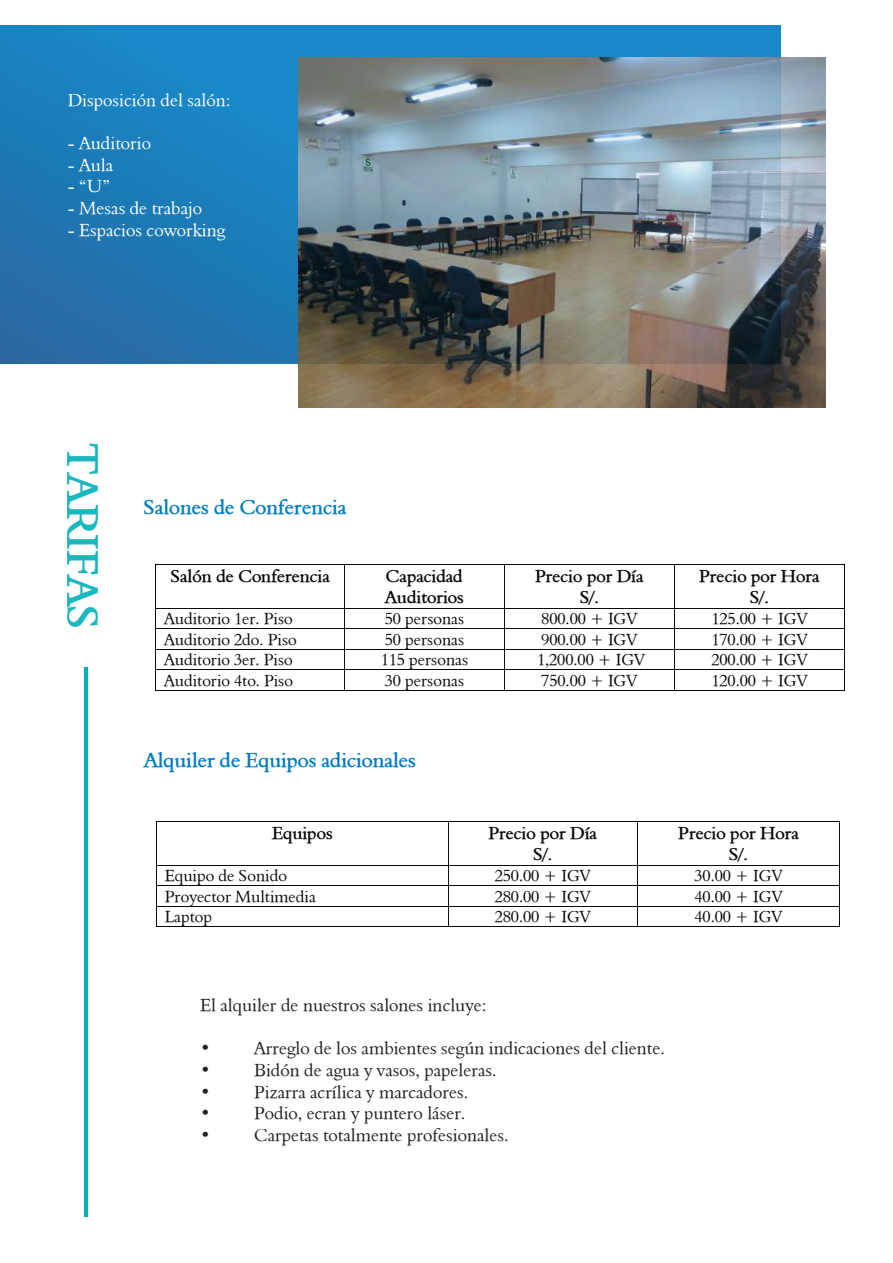
<style>
.page{position:relative;width:893px;height:1263px;background:#fff}
.page>*{position:absolute;margin:0;border:0;box-sizing:border-box;transform-origin:0 0}
.t1{font:700 45px "Nadine 2";color:#00afb7}
.t2{font:700 21px "Nadine 2";color:#007cc2}
.t3{font:18px "Nadine 2 Normal";color:#231f20}
.t4{font:700 18px/21.6px "Nadine 2";color:#0c090d;text-align:center}
.t5{font:18px "Nadine 2 Normal";color:#fff}
.t6{font:16.5px "Nadine 2 Normal";color:#0c090d}
</style>
<div class="page">
<div style="left:0;top:26px;width:780px;height:338px;background:linear-gradient(to bottom,#1789c9,#246da6)"></div>
<hr style="left:84px;top:667px;width:3px;height:550px;background:#00afb7">
<hr style="left:156px;top:564px;width:188px;height:1px;background:#0c090d">
<hr style="left:345px;top:564px;width:159px;height:1px;background:#0c090d">
<hr style="left:505px;top:564px;width:169px;height:1px;background:#0c090d">
<hr style="left:675px;top:564px;width:169px;height:1px;background:#0c090d">
<hr style="left:156px;top:564px;width:1px;height:44px;background:#0c090d">
<hr style="left:344px;top:564px;width:1px;height:44px;background:#0c090d">
<hr style="left:504px;top:564px;width:1px;height:44px;background:#0c090d">
<hr style="left:674px;top:564px;width:1px;height:44px;background:#0c090d">
<hr style="left:844px;top:564px;width:1px;height:44px;background:#0c090d">
<hr style="left:156px;top:608px;width:188px;height:1px;background:#0c090d">
<hr style="left:345px;top:608px;width:159px;height:1px;background:#0c090d">
<hr style="left:505px;top:608px;width:169px;height:1px;background:#0c090d">
<hr style="left:675px;top:608px;width:169px;height:1px;background:#0c090d">
<hr style="left:156px;top:628px;width:188px;height:1px;background:#0c090d">
<hr style="left:345px;top:628px;width:159px;height:1px;background:#0c090d">
<hr style="left:505px;top:628px;width:169px;height:1px;background:#0c090d">
<hr style="left:675px;top:628px;width:169px;height:1px;background:#0c090d">
<hr style="left:156px;top:649px;width:188px;height:1px;background:#0c090d">
<hr style="left:345px;top:649px;width:159px;height:1px;background:#0c090d">
<hr style="left:505px;top:649px;width:169px;height:1px;background:#0c090d">
<hr style="left:675px;top:649px;width:169px;height:1px;background:#0c090d">
<hr style="left:156px;top:669px;width:188px;height:1px;background:#0c090d">
<hr style="left:345px;top:669px;width:159px;height:1px;background:#0c090d">
<hr style="left:505px;top:669px;width:169px;height:1px;background:#0c090d">
<hr style="left:675px;top:669px;width:169px;height:1px;background:#0c090d">
<hr style="left:156px;top:690px;width:188px;height:1px;background:#0c090d">
<svg style="left:344px;top:608px;width:1px;height:83px"></svg>
<hr style="left:345px;top:690px;width:159px;height:1px;background:#0c090d">
<svg style="left:504px;top:608px;width:1px;height:83px"></svg>
<hr style="left:505px;top:690px;width:169px;height:1px;background:#0c090d">
<svg style="left:674px;top:608px;width:1px;height:83px"></svg>
<hr style="left:675px;top:690px;width:169px;height:1px;background:#0c090d">
<svg style="left:844px;top:608px;width:1px;height:83px"></svg>
<hr style="left:157px;top:821px;width:291px;height:1px;background:#0c090d">
<hr style="left:449px;top:821px;width:188px;height:1px;background:#0c090d">
<hr style="left:638px;top:821px;width:201px;height:1px;background:#0c090d">
<hr style="left:156px;top:821px;width:1px;height:44px;background:#0c090d">
<hr style="left:448px;top:821px;width:1px;height:44px;background:#0c090d">
<hr style="left:637px;top:821px;width:1px;height:44px;background:#0c090d">
<hr style="left:839px;top:821px;width:1px;height:44px;background:#0c090d">
<hr style="left:157px;top:865px;width:291px;height:1px;background:#0c090d">
<hr style="left:449px;top:865px;width:188px;height:1px;background:#0c090d">
<hr style="left:638px;top:865px;width:201px;height:1px;background:#0c090d">
<hr style="left:157px;top:885px;width:291px;height:1px;background:#0c090d">
<hr style="left:449px;top:885px;width:188px;height:1px;background:#0c090d">
<hr style="left:638px;top:885px;width:201px;height:1px;background:#0c090d">
<hr style="left:157px;top:906px;width:291px;height:1px;background:#0c090d">
<hr style="left:449px;top:906px;width:188px;height:1px;background:#0c090d">
<hr style="left:638px;top:906px;width:201px;height:1px;background:#0c090d">
<svg style="left:156px;top:865px;width:1px;height:62px"></svg>
<hr style="left:157px;top:926px;width:291px;height:1px;background:#0c090d">
<svg style="left:448px;top:865px;width:1px;height:62px"></svg>
<hr style="left:449px;top:926px;width:188px;height:1px;background:#0c090d">
<svg style="left:637px;top:865px;width:1px;height:62px"></svg>
<hr style="left:638px;top:926px;width:201px;height:1px;background:#0c090d">
<svg style="left:839px;top:865px;width:1px;height:62px"></svg>
<img style="left:298px;top:57px;width:527px;height:351px">
<p class="t5" style="left:68px;top:89px;width:164px">Disposición del salón:</p>
<p class="t5" style="left:68px;top:132px;width:85px">- Auditorio</p>
<p class="t5" style="left:68px;top:154px;width:47px">- Aula</p>
<p class="t5" style="left:68px;top:175px;width:44px">- “U”</p>
<p class="t5" style="left:68px;top:197px;width:136px">- Mesas de trabajo</p>
<p class="t5" style="left:68px;top:218px;width:159px">- Espacios coworking</p>
<h1 class="t1" style="left:110px;top:442px;width:188px;rotate:90deg">TARIFAS</h1>
<p class="t2" style="left:143px;top:494px;width:204px">Salones de Conferencia</p>
<p class="t4" style="left:170px;top:565px;width:161px">Salón de Conferencia</p>
<p class="t4" style="left:385px;top:565px;width:80px;text-align:left">Capacidad<br>Auditorios</p>
<p class="t4" style="left:535px;top:565px;width:110px">Precio por Día<br>S/.</p>
<p class="t4" style="left:699px;top:565px;width:122px">Precio por Hora<br>S/.</p>
<p class="t6" style="left:164px;top:608px;width:130px">Auditorio 1er. Piso</p>
<p class="t6" style="left:385px;top:608px;width:81px">50 personas</p>
<p class="t6" style="left:541px;top:608px;width:97px">800.00 + IGV</p>
<p class="t6" style="left:711px;top:608px;width:97px">125.00 + IGV</p>
<p class="t6" style="left:164px;top:629px;width:134px">Auditorio 2do. Piso</p>
<p class="t6" style="left:385px;top:629px;width:81px">50 personas</p>
<p class="t6" style="left:541px;top:629px;width:97px">900.00 + IGV</p>
<p class="t6" style="left:711px;top:629px;width:97px">170.00 + IGV</p>
<p class="t6" style="left:164px;top:649px;width:130px">Auditorio 3er. Piso</p>
<p class="t6" style="left:381px;top:649px;width:89px">115 personas</p>
<p class="t6" style="left:537px;top:649px;width:110px">1,200.00 + IGV</p>
<p class="t6" style="left:711px;top:649px;width:97px">200.00 + IGV</p>
<p class="t6" style="left:164px;top:670px;width:130px">Auditorio 4to. Piso</p>
<p class="t6" style="left:385px;top:670px;width:81px">30 personas</p>
<p class="t6" style="left:541px;top:670px;width:97px">750.00 + IGV</p>
<p class="t6" style="left:711px;top:670px;width:97px">120.00 + IGV</p>
<p class="t2" style="left:144px;top:747px;width:273px">Alquiler de Equipos adicionales</p>
<p class="t4" style="left:272px;top:821px;width:62px">Equipos</p>
<p class="t4" style="left:488px;top:821px;width:110px">Precio por Día<br>S/.</p>
<p class="t4" style="left:678px;top:821px;width:122px">Precio por Hora<br>S/.</p>
<p class="t6" style="left:165px;top:865px;width:124px">Equipo de Sonido</p>
<p class="t6" style="left:495px;top:865px;width:97px">250.00 + IGV</p>
<p class="t6" style="left:694px;top:865px;width:89px">30.00 + IGV</p>
<p class="t6" style="left:165px;top:886px;width:153px">Proyector Multimedia</p>
<p class="t6" style="left:495px;top:886px;width:97px">280.00 + IGV</p>
<p class="t6" style="left:694px;top:886px;width:89px">40.00 + IGV</p>
<p class="t6" style="left:165px;top:906px;width:49px">Laptop</p>
<p class="t6" style="left:495px;top:906px;width:97px">280.00 + IGV</p>
<p class="t6" style="left:694px;top:906px;width:89px">40.00 + IGV</p>
<p class="t3" style="left:200px;top:994px;width:288px">El alquiler de nuestros salones incluye:</p>
<p class="t3" style="left:200px;top:1037px;width:12px">•</p>
<p class="t3" style="left:254px;top:1037px;width:412px">Arreglo de los ambientes según indicaciones del cliente.</p>
<p class="t3" style="left:200px;top:1059px;width:12px">•</p>
<p class="t3" style="left:254px;top:1059px;width:244px">Bidón de agua y vasos, papeleras.</p>
<p class="t3" style="left:200px;top:1080px;width:12px">•</p>
<p class="t3" style="left:254px;top:1080px;width:216px">Pizarra acrílica y marcadores.</p>
<p class="t3" style="left:200px;top:1102px;width:12px">•</p>
<p class="t3" style="left:254px;top:1102px;width:213px">Podio, ecran y puntero láser.</p>
<p class="t3" style="left:200px;top:1124px;width:12px">•</p>
<p class="t3" style="left:254px;top:1124px;width:256px">Carpetas totalmente profesionales.</p>
</div>
